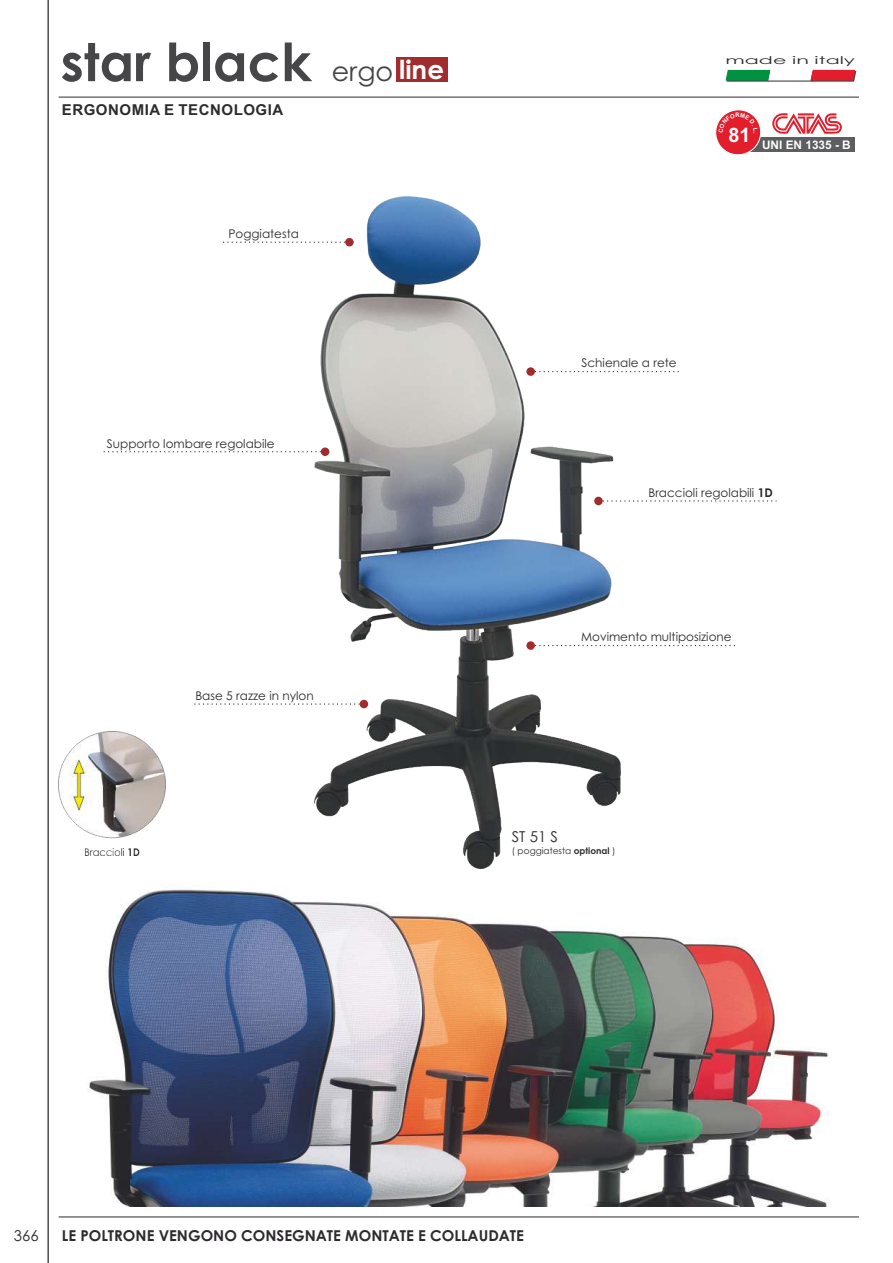
<style>
.page{position:relative;width:893px;height:1263px;background:#fff}
.page>*{position:absolute;margin:0;border:0;box-sizing:border-box;transform-origin:0 0}
.t1{font:700 52.5px "Century Gothic";color:#464648}
.t2{font:700 15px "Century Gothic";color:#2d2b2d}
.t3{font:700 15px "Arial";letter-spacing:.035em;color:#2d2b2d}
.t4{font:15px "Century Gothic";color:#2d2b2d}
.t5{font:12px "Century Gothic";color:#2d2b2d}
.t6{font:700 11.85px "Arial";color:#fefefe}
.t7{font:10.65px "Century Gothic";color:#2d2b2d;scale:1.94 1}
.t8{font:9px "Century Gothic";color:#2d2b2d}
.s1{font-weight:400;font-size:27px}
.s2{font-size:26.1px;color:#fefefe}
.s3{font-weight:700}
</style>
<div class="page">
<img style="left:314px;top:197px;width:307px;height:672px">
<hr style="left:48px;top:0;width:1px;height:1263px;background:#2d2b2d">
<hr style="left:59px;top:1217px;width:800px;height:1px;background:#2d2b2d">
<svg style="left:725px;top:70px;width:131px;height:12px"></svg>
<hr style="left:59px;top:97px;width:800px;height:1px;background:#2d2b2d">
<div style="left:396px;top:57px;width:52px;height:24px;background:#a02c2d"></div>
<svg style="left:772px;top:113px;width:70px;height:21px"></svg>
<div style="left:738px;top:137px;width:117px;height:15px;background:#5d5e60"></div>
<img style="left:89px;top:889px;width:742px;height:317px">
<svg style="left:223px;top:242px;width:122px;height:1px"></svg>
<div style="left:345px;top:238px;width:9px;height:8px;background:#a02c2d;border-radius:50%"></div>
<svg style="left:535px;top:371px;width:144px;height:1px"></svg>
<div style="left:526px;top:367px;width:9px;height:9px;background:#a02c2d;border-radius:50%"></div>
<svg style="left:103px;top:451px;width:218px;height:1px"></svg>
<div style="left:321px;top:447px;width:8px;height:9px;background:#a02c2d;border-radius:50%"></div>
<svg style="left:603px;top:500px;width:173px;height:1px"></svg>
<div style="left:594px;top:497px;width:9px;height:8px;background:#a02c2d;border-radius:50%"></div>
<svg style="left:535px;top:645px;width:200px;height:1px"></svg>
<div style="left:526px;top:641px;width:9px;height:9px;background:#a02c2d;border-radius:50%"></div>
<svg style="left:194px;top:703px;width:166px;height:2px"></svg>
<div style="left:360px;top:700px;width:8px;height:8px;background:#a02c2d;border-radius:50%"></div>
<img style="left:58px;top:731px;width:107px;height:125px">
<svg style="left:715px;top:109px;width:46px;height:46px"></svg>
<h1 class="t1" style="left:61px;top:42px;width:385px">star black <span class="s1">ergo</span> <span class="s2">line</span></h1>
<p class="t3" style="left:62px;top:104px;width:223px">ERGONOMIA E TECNOLOGIA</p>
<p class="t5" style="left:228px;top:229px;width:72px">Poggiatesta</p>
<p class="t5" style="left:107px;top:438px;width:169px">Supporto lombare regolabile</p>
<p class="t5" style="left:195px;top:691px;width:120px">Base 5 razze in nylon</p>
<p class="t7" style="left:726px;top:56px;width:68px">made in italy</p>
<p class="t6" style="left:728px;top:140px;width:124px"><sup>81</sup> UNI EN 1335 - B</p>
<p class="t5" style="left:582px;top:358px;width:97px">Schienale a rete</p>
<p class="t5" style="left:648px;top:488px;width:126px">Braccioli regolabili <span class="s3">1D</span></p>
<p class="t5" style="left:581px;top:632px;width:152px">Movimento multiposizione</p>
<p class="t4" style="left:512px;top:831px;width:48px">ST 51 S</p>
<p class="t8" style="left:512px;top:847px;width:105px">( poggiatesta <span class="s3">optional</span> )</p>
<p class="t4" style="left:14px;top:1230px;width:26px">366</p>
<p class="t2" style="left:62px;top:1230px;width:464px">LE POLTRONE VENGONO CONSEGNATE MONTATE E COLLAUDATE</p>
</div>
